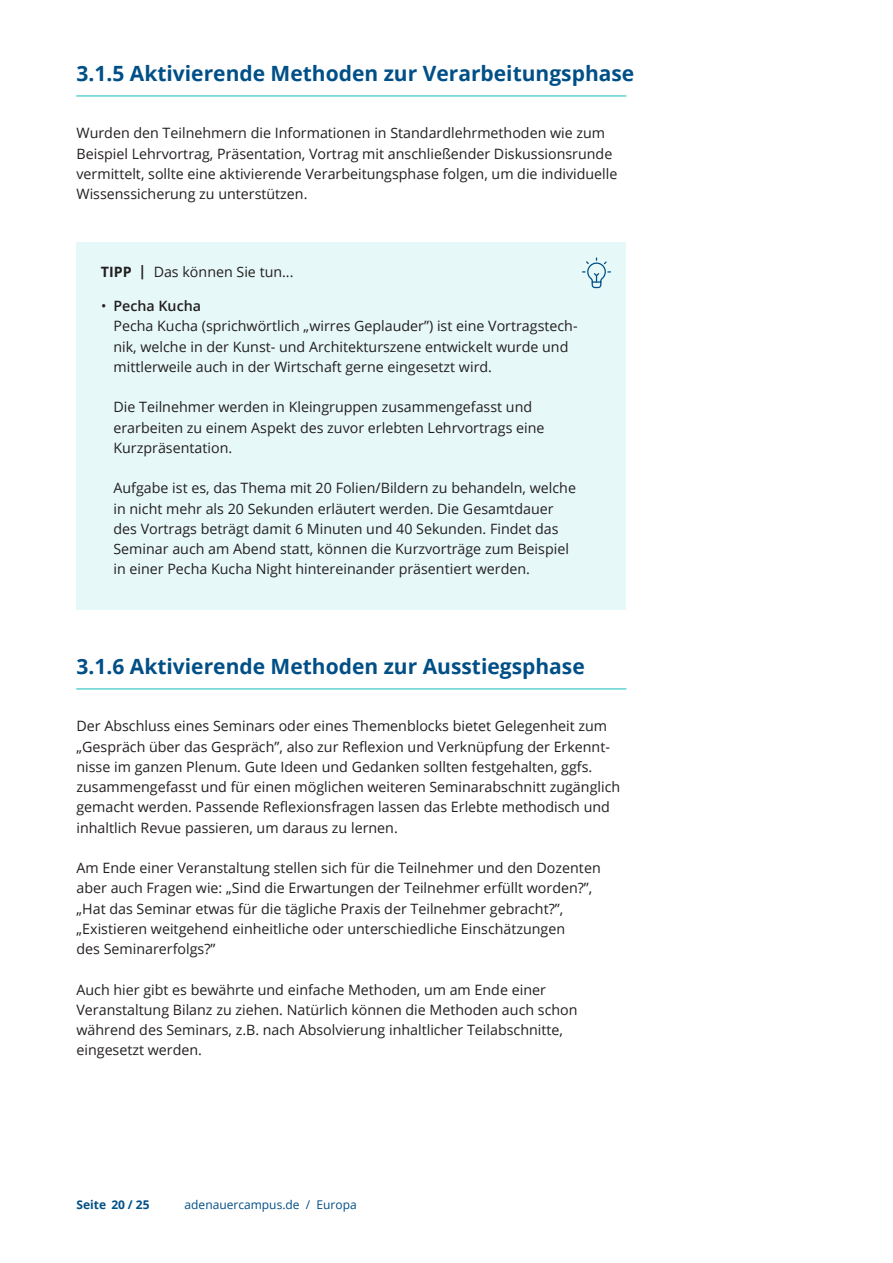
<style>
.page{position:relative;width:893px;height:1263px;background:#fff}
.page>*{position:absolute;margin:0;border:0;box-sizing:border-box;transform-origin:0 0}
.t1{font:700 21px "Open Sans";color:#014f87}
.t2{font:14.25px/20.2px "Open Sans";color:#231f20}
.t3{font:12px "Open Sans";color:#014f87}
.t4{font:700 12px "Open Sans";color:#014f87}
.s1{font-weight:700}
.s2{font-weight:600}
</style>
<div class="page">
<hr style="left:77px;top:96px;width:549px;height:1px;background:#14bbbb">
<div style="left:77px;top:242px;width:549px;height:368px;background:#e7f8f8"></div>
<svg style="left:582px;top:257px;width:29px;height:32px"></svg>
<hr style="left:77px;top:688px;width:549px;height:1px;background:#14bbbb">
<h1 class="t1" style="left:77px;top:58px;width:559px">3.1.5 Aktivierende Methoden zur Verarbeitungsphase</h1>
<p class="t2" style="left:77px;top:123px;width:542px">Wurden den Teilnehmern die Informationen in Standardlehrmethoden wie zum Beispiel Lehrvortrag, Präsentation, Vortrag mit anschließender Diskussionsrunde vermittelt, sollte eine aktivierende Verarbeitungsphase folgen, um die individuelle Wissenssicherung zu unterstützen.</p>
<p class="t2" style="left:101px;top:261px;width:194px"><span class="s1">TIPP |</span> Das können Sie tun...</p>
<p class="t2" style="left:113px;top:296px;width:466px;text-indent:-12px">• <span class="s2">Pecha Kucha<br></span>Pecha Kucha (sprichwörtlich „wirres Geplauder”) ist eine Vortragstech&shy;nik, welche in der Kunst- und Architekturszene entwickelt wurde und mittlerweile auch in der Wirtschaft gerne eingesetzt wird.</p>
<p class="t2" style="left:113px;top:397px;width:433px">Die Teilnehmer werden in Kleingruppen zusammengefasst und erarbeiten zu einem Aspekt des zuvor erlebten Lehrvortrags eine<br>Kurzpräsentation.</p>
<p class="t2" style="left:113px;top:478px;width:464px">Aufgabe ist es, das Thema mit 20 Folien/Bildern zu behandeln, welche in nicht mehr als 20 Sekunden erläutert werden. Die Gesamtdauer des Vortrags beträgt damit 6 Minuten und 40 Sekunden. Findet das Seminar auch am Abend statt, können die Kurzvorträge zum Beispiel in einer Pecha Kucha Night hintereinander präsentiert werden.</p>
<h1 class="t1" style="left:77px;top:651px;width:510px">3.1.6 Aktivierende Methoden zur Ausstiegsphase</h1>
<p class="t2" style="left:77px;top:716px;width:545px">Der Abschluss eines Seminars oder eines Themenblocks bietet Gelegenheit zum „Gespräch über das Gespräch”, also zur Reflexion und Verknüpfung der Erkennt&shy;nisse im ganzen Plenum. Gute Ideen und Gedanken sollten festgehalten, ggfs. zusammengefasst und für einen möglichen weiteren Seminarabschnitt zugänglich gemacht werden. Passende Reflexionsfragen lassen das Erlebte methodisch und inhaltlich Revue passieren, um daraus zu lernen.</p>
<p class="t2" style="left:77px;top:857px;width:526px">Am Ende einer Veranstaltung stellen sich für die Teilnehmer und den Dozenten aber auch Fragen wie: „Sind die Erwartungen der Teilnehmer erfüllt worden?”, „Hat das Seminar etwas für die tägliche Praxis der Teilnehmer gebracht?”, „Existieren weitgehend einheitliche oder unterschiedliche Einschätzungen<br>des Seminarerfolgs?”</p>
<p class="t2" style="left:77px;top:979px;width:503px">Auch hier gibt es bewährte und einfache Methoden, um am Ende einer Veranstaltung Bilanz zu ziehen. Natürlich können die Methoden auch schon während des Seminars, z.B. nach Absolvierung inhaltlicher Teilabschnitte, eingesetzt werden.</p>
<p class="t4" style="left:77px;top:1196px;width:75px">Seite 20 / 25</p>
<p class="t3" style="left:185px;top:1196px;width:174px">adenauercampus.de / Europa</p>
</div>
